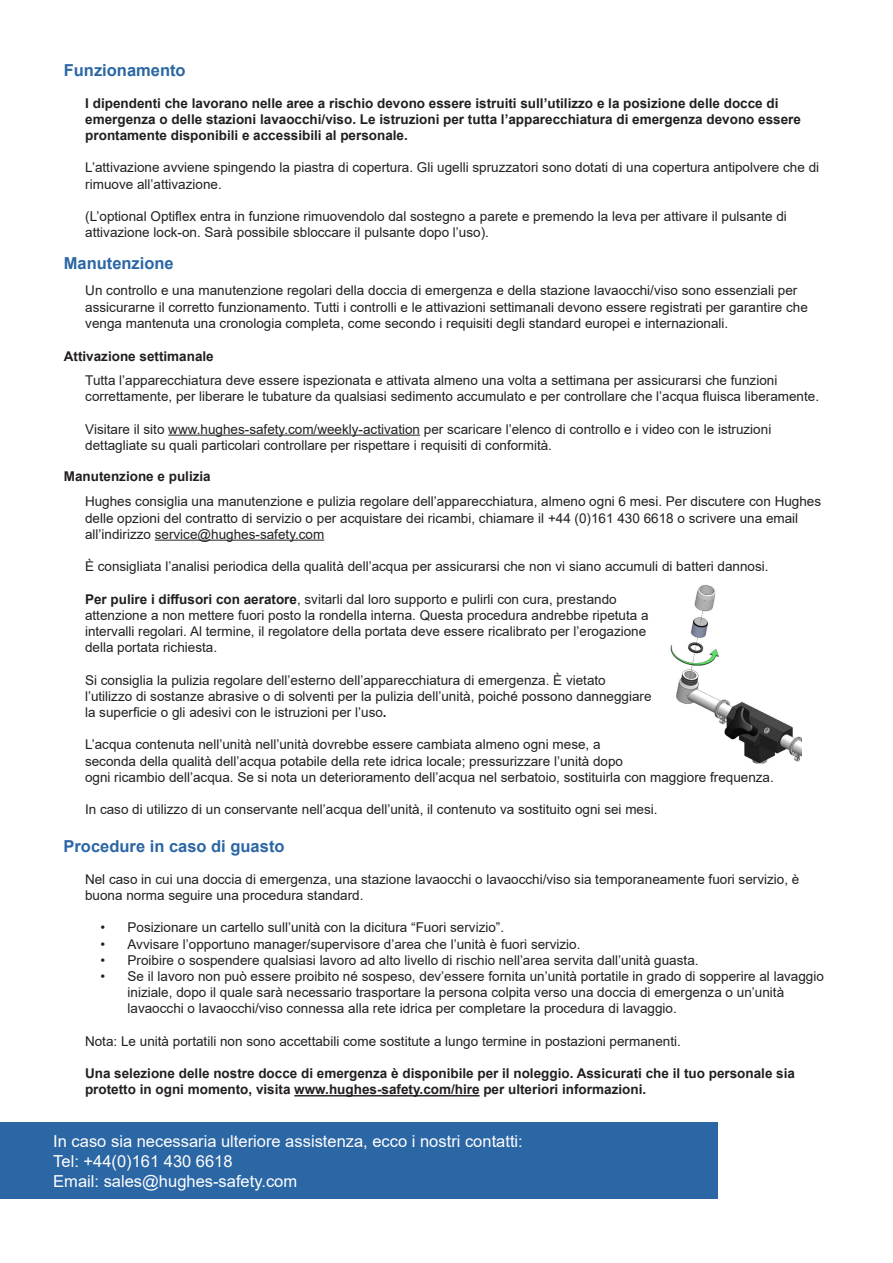
<style>
.page{position:relative;width:893px;height:1263px;background:#fff}
.page>*{position:absolute;margin:0;border:0;box-sizing:border-box;transform-origin:0 0}
.t1{font:16.5px "Arial";color:#fff}
.t2{font:700 16.5px "Arial";color:#2b66a5}
.t3{font:13.5px/16.2px "Arial";color:#231f20}
.t4{font:700 13.5px/16.2px "Arial";color:#231f20}
.s1{font-weight:700}
</style>
<div class="page">
<hr style="left:168px;top:435px;width:252px;height:1px;background:#231f20">
<hr style="left:155px;top:540px;width:169px;height:1px;background:#231f20">
<img style="left:670px;top:585px;width:131px;height:178px">
<hr style="left:294px;top:1095px;width:186px;height:1px;background:#231f20">
<div style="left:0;top:1123px;width:718px;height:76px;background:#2b66a5"></div>
<p class="t2" style="left:64px;top:58px;width:123px">Funzionamento</p>
<p class="t4" style="left:85px;top:95px;width:717px">I dipendenti che lavorano nelle aree a rischio devono essere istruiti sull’utilizzo e la posizione delle docce di emergenza o delle stazioni lavaocchi/viso. Le istruzioni per tutta l’apparecchiatura di emergenza devono essere prontamente disponibili e accessibili al personale.</p>
<p class="t3" style="left:85px;top:159px;width:735px">L’attivazione avviene spingendo la piastra di copertura. Gli ugelli spruzzatori sono dotati di una copertura antipolvere che di rimuove all’attivazione.</p>
<p class="t3" style="left:85px;top:208px;width:703px">(L’optional Optiflex entra in funzione rimuovendolo dal sostegno a parete e premendo la leva per attivare il pulsante di attivazione lock-on. Sarà possibile sbloccare il pulsante dopo l’uso).</p>
<p class="t2" style="left:64px;top:251px;width:112px">Manutenzione</p>
<p class="t3" style="left:85px;top:282px;width:724px">Un controllo e una manutenzione regolari della doccia di emergenza e della stazione lavaocchi/viso sono essenziali per assicurarne il corretto funzionamento. Tutti i controlli e le attivazioni settimanali devono essere registrati per garantire che venga mantenuta una cronologia completa, come secondo i requisiti degli standard europei e internazionali.</p>
<p class="t4" style="left:64px;top:348px;width:152px">Attivazione settimanale</p>
<p class="t3" style="left:85px;top:372px;width:735px">Tutta l’apparecchiatura deve essere ispezionata e attivata almeno una volta a settimana per assicurarsi che funzioni correttamente, per liberare le tubature da qualsiasi sedimento accumulato e per controllare che l’acqua fluisca liberamente.</p>
<p class="t3" style="left:85px;top:421px;width:688px">Visitare il sito www.hughes-safety.com/weekly-activation per scaricare l’elenco di controllo e i video con le istruzioni dettagliate su quali particolari controllare per rispettare i requisiti di conformità.</p>
<p class="t4" style="left:64px;top:468px;width:149px">Manutenzione e pulizia</p>
<p class="t3" style="left:85px;top:493px;width:738px">Hughes consiglia una manutenzione e pulizia regolare dell’apparecchiatura, almeno ogni 6 mesi. Per discutere con Hughes delle opzioni del contratto di servizio o per acquistare dei ricambi, chiamare il +44 (0)161 430 6618 o scrivere una email all’indirizzo service@hughes-safety.com</p>
<p class="t3" style="left:85px;top:558px;width:685px">È consigliata l’analisi periodica della qualità dell’acqua per assicurarsi che non vi siano accumuli di batteri dannosi.</p>
<p class="t3" style="left:85px;top:591px;width:565px"><span class="s1">Per pulire i diffusori con aeratore</span>, svitarli dal loro supporto e pulirli con cura, prestando attenzione a non mettere fuori posto la rondella interna. Questa procedura andrebbe ripetuta a intervalli regolari. Al termine, il regolatore della portata deve essere ricalibrato per l’erogazione della portata richiesta.</p>
<p class="t3" style="left:85px;top:672px;width:568px">Si consiglia la pulizia regolare dell’esterno dell’apparecchiatura di emergenza. È vietato l’utilizzo di sostanze abrasive o di solventi per la pulizia dell’unità, poiché possono danneggiare la superficie o gli adesivi con le istruzioni per l’uso<span class="s1">.</span></p>
<p class="t3" style="left:85px;top:736px;width:690px">L’acqua contenuta nell’unità nell’unità dovrebbe essere cambiata almeno ogni mese, a<br>seconda della qualità dell’acqua potabile della rete idrica locale; pressurizzare l’unità dopo<br>ogni ricambio dell’acqua. Se si nota un deterioramento dell’acqua nel serbatoio, sostituirla con maggiore frequenza.</p>
<p class="t3" style="left:85px;top:801px;width:574px">In caso di utilizzo di un conservante nell’acqua dell’unità, il contenuto va sostituito ogni sei mesi.</p>
<p class="t2" style="left:64px;top:834px;width:222px">Procedure in caso di guasto</p>
<p class="t3" style="left:85px;top:871px;width:716px">Nel caso in cui una doccia di emergenza, una stazione lavaocchi o lavaocchi/viso sia temporaneamente fuori servizio, è buona norma seguire una procedura standard.</p>
<p class="t3" style="left:101px;top:919px;width:405px">• Posizionare un cartello sull’unità con la dicitura “Fuori servizio”.</p>
<p class="t3" style="left:101px;top:935px;width:481px">• Avvisare l’opportuno manager/supervisore d’area che l’unità è fuori servizio.</p>
<p class="t3" style="left:101px;top:952px;width:599px">• Proibire o sospendere qualsiasi lavoro ad alto livello di rischio nell’area servita dall’unità guasta.</p>
<p class="t3" style="left:128px;top:968px;width:698px;text-indent:-27px">• Se il lavoro non può essere proibito né sospeso, dev’essere fornita un’unità portatile in grado di sopperire al lavaggio iniziale, dopo il quale sarà necessario trasportare la persona colpita verso una doccia di emergenza o un’unità lavaocchi o lavaocchi/viso connessa alla rete idrica per completare la procedura di lavaggio.</p>
<p class="t3" style="left:85px;top:1033px;width:597px">Nota: Le unità portatili non sono accettabili come sostitute a lungo termine in postazioni permanenti.</p>
<p class="t4" style="left:85px;top:1065px;width:711px">Una selezione delle nostre docce di emergenza è disponibile per il noleggio. Assicurati che il tuo personale sia protetto in ogni momento, visita www.hughes-safety.com/hire per ulteriori informazioni.</p>
<p class="t1" style="left:53px;top:1130px;width:471px">In caso sia necessaria ulteriore assistenza, ecco i nostri contatti:</p>
<p class="t1" style="left:53px;top:1150px;width:181px">Tel: +44(0)161 430 6618</p>
<p class="t1" style="left:53px;top:1169px;width:245px">Email: sales@hughes-safety.com</p>
</div>
